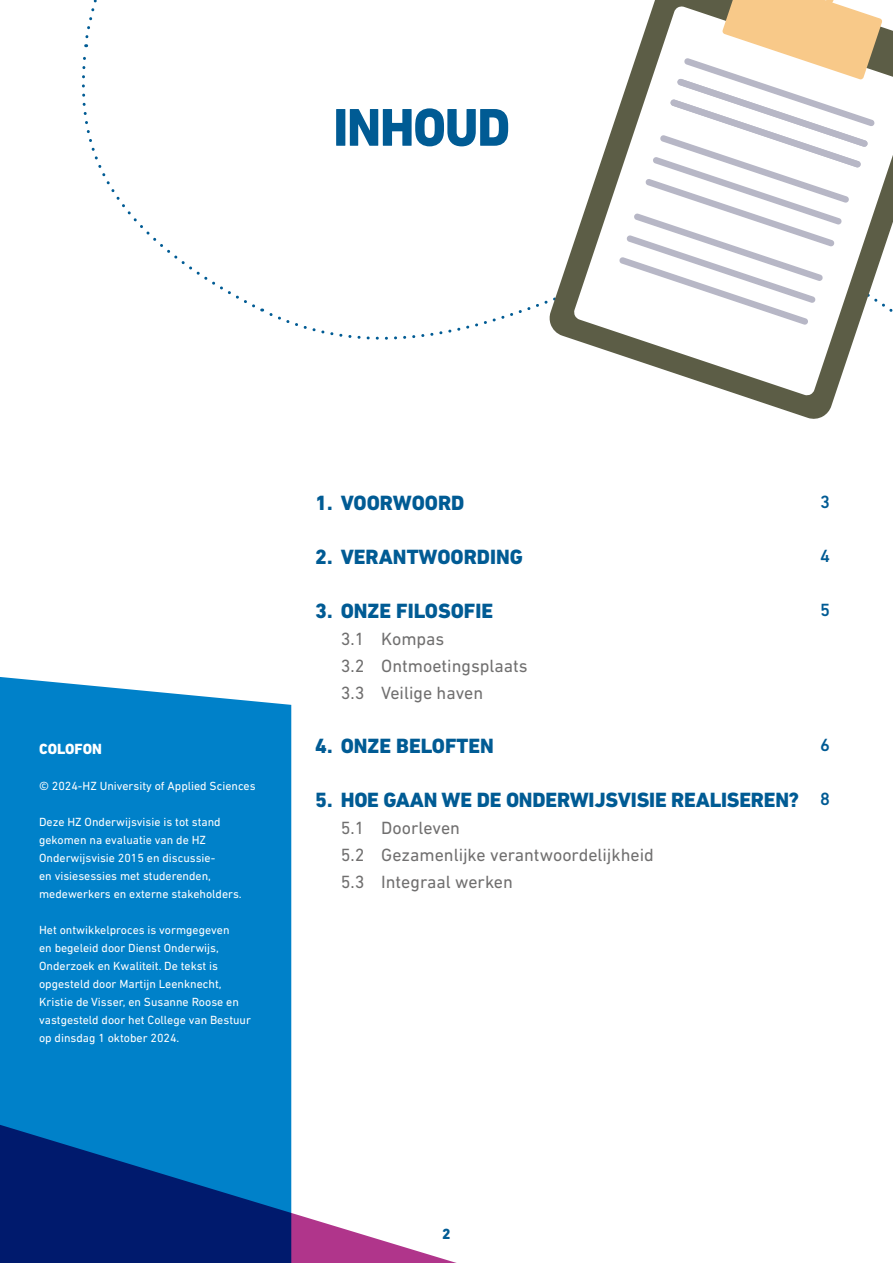
<style>
.page{position:relative;width:893px;height:1263px;background:#fff}
.page>*{position:absolute;margin:0;border:0;box-sizing:border-box;transform-origin:0 0}
.PLATTE_TEKST{font:800 54px "DIN Next LT Pro";letter-spacing:-.025em;color:#005b94}
.t1{font:800 21px "DIN Next LT Pro";color:#005b94}
.t2{font:18px "DIN Next LT Pro";color:#706f6f}
.t3{font:500 18px "DIN Next LT Pro";color:#005b94}
.t4{font:800 15px "DIN Next LT Pro";color:#fff}
.t5{font:800 15px "DIN Next LT Pro";color:#005b94}
.t6{font:12px/18px "DIN Next LT Pro";color:#fff}
</style>
<div class="page">
<div style="left:0;top:677px;width:291px;height:413px;background:#0081c9"></div>
<svg style="left:0;top:1090px;width:457px;height:173px"></svg>
<svg style="left:262px;top:300px;width:286px;height:40px"></svg>
<svg style="left:82px;top:47px;width:173px;height:261px"></svg>
<svg style="left:84px;top:0;width:13px;height:47px"></svg>
<svg style="left:549px;top:242px;width:286px;height:177px"></svg>
<svg style="left:574px;top:108px;width:278px;height:288px"></svg>
<svg style="left:619px;top:0;width:274px;height:345px"></svg>
<p class="PLATTE_TEKST" style="left:333px;top:95px;width:179px">INHOUD</p>
<p class="t4" style="left:39px;top:740px;width:64px">COLOFON</p>
<p class="t6" style="left:39px;top:777px;width:218px">© 2024-HZ University of Applied Sciences</p>
<p class="t6" style="left:39px;top:813px;width:204px">Deze HZ Onderwijsvisie is tot stand gekomen na evaluatie van de HZ Onderwijsvisie 2015 en discussie-<br>en visiesessies met studerenden, medewerkers en externe stakeholders.</p>
<p class="t6" style="left:39px;top:921px;width:213px">Het ontwikkelproces is vormgegeven<br>en begeleid door Dienst Onderwijs, Onderzoek en Kwaliteit. De tekst is opgesteld door Martijn Leenknecht, Kristie de Visser, en Susanne Roose en vastgesteld door het College van Bestuur op dinsdag 1 oktober 2024.</p>
<p class="t1" style="left:315px;top:490px;width:151px">1. VOORWOORD</p>
<p class="t1" style="left:315px;top:544px;width:209px">2. VERANTWOORDING</p>
<p class="t1" style="left:315px;top:598px;width:179px">3. ONZE FILOSOFIE</p>
<p class="t2" style="left:341px;top:629px;width:105px">3.1 Kompas</p>
<p class="t2" style="left:341px;top:656px;width:188px">3.2 Ontmoetingsplaats</p>
<p class="t2" style="left:341px;top:683px;width:144px">3.3 Veilige haven</p>
<p class="t1" style="left:315px;top:733px;width:180px">4. ONZE BELOFTEN</p>
<p class="t1" style="left:315px;top:787px;width:485px">5. HOE GAAN WE DE ONDERWIJSVISIE REALISEREN?</p>
<p class="t2" style="left:341px;top:818px;width:121px">5.1 Doorleven</p>
<p class="t2" style="left:341px;top:845px;width:315px">5.2 Gezamenlijke verantwoordelijkheid</p>
<p class="t2" style="left:341px;top:872px;width:174px">5.3 Integraal werken</p>
<p class="t3" style="left:820px;top:491px;width:11px">3</p>
<p class="t3" style="left:820px;top:545px;width:11px">4</p>
<p class="t3" style="left:820px;top:599px;width:11px">5</p>
<p class="t3" style="left:820px;top:734px;width:11px">6</p>
<p class="t3" style="left:820px;top:788px;width:11px">8</p>
<p class="t5" style="left:442px;top:1225px;width:10px">2</p>
</div>
